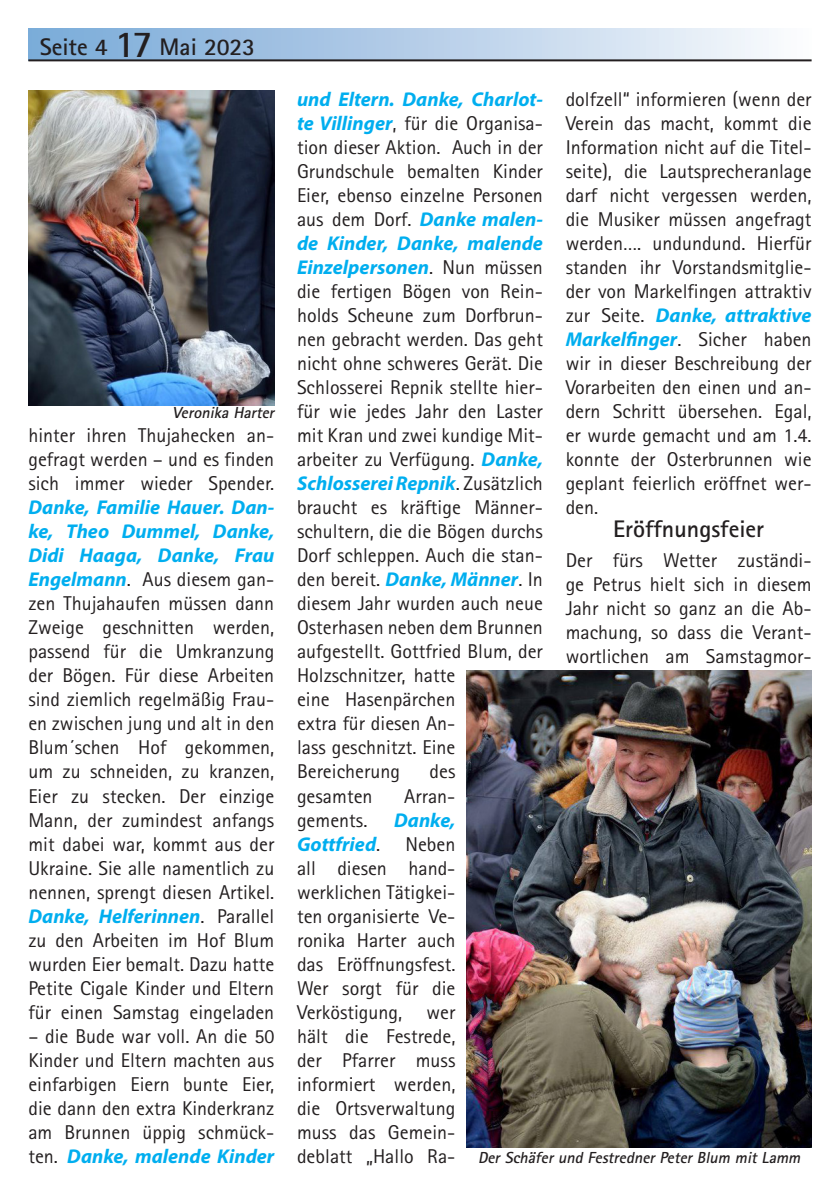
<style>
.page{position:relative;width:840px;height:1191px;background:#fff}
.page>*{position:absolute;margin:0;border:0;box-sizing:border-box;transform-origin:0 0}
.t1{font:700 24px "Rotis Sans Serif Std";color:#231f20}
.t2{font:20px/24px "Rotis Sans Serif";color:#231f20;text-align:justify}
.t3{font:italic 700 20px "Myriad Pro";color:#00aeef}
.t4{font:italic 700 16px "Rotis Sans Serif Std";color:#231f20}
.s1{font-size:38px}
.s2{font-family:"Myriad Pro";font-weight:700;font-style:italic;color:#00aeef}
.s3{font-family:"Rotis Sans Serif";font-weight:400;font-style:normal;color:#231f20}
</style>
<div class="page">
<div style="left:28px;top:28px;width:783px;height:32px;background:linear-gradient(to right,#77a7d7,#f9f9fc)"></div>
<hr style="left:28px;top:59px;width:783px;height:2px;background:#231f20">
<img style="left:28px;top:91px;width:246px;height:314px">
<img style="left:466px;top:670px;width:345px;height:477px">
<p class="t1" style="left:40px;top:31px;width:217px">Seite 4 <span class="s1">17</span> Mai 2023</p>
<p class="t4" style="left:172px;top:402px;width:107px">Veronika Harter</p>
<p class="t2" style="left:28px;top:423px;width:247px">hinter ihren Thujahecken an&shy;gefragt werden – und es finden sich immer wieder Spender.<br><span class="s2">Danke, Familie Hauer. Dan&shy;ke, Theo Dummel, Danke, Didi Haaga, Danke, Frau Engelmann</span>. Aus diesem gan&shy;zen Thujahaufen müssen dann Zweige geschnitten werden, passend für die Umkranzung der Bögen. Für diese Arbeiten sind ziemlich regelmäßig Frau&shy;en zwischen jung und alt in den Blum´schen Hof gekommen, um zu schneiden, zu kranzen, Eier zu stecken. Der einzige Mann, der zumindest anfangs mit dabei war, kommt aus der Ukraine. Sie alle namentlich zu nennen, sprengt diesen Artikel.<br><span class="s2">Danke, Helferinnen</span>. Parallel zu den Arbeiten im Hof Blum wurden Eier bemalt. Dazu hatte Petite Cigale Kinder und Eltern für einen Samstag eingeladen</p>
<p class="t2" style="left:28px;top:1023px;width:247px">– die Bude war voll. An die 50<br>Kinder und Eltern machten aus einfarbigen Eiern bunte Eier, die dann den extra Kinderkranz am Brunnen üppig schmück&shy;ten. <span class="s2">Danke, malende Kinder</span></p>
<p class="t2" style="left:297px;top:87px;width:247px;text-align:left"><span class="s2">und Eltern. Danke, Charlot&shy;te Villinger</span>, für die Organisa&shy;tion dieser Aktion. Auch in der<br>Grundschule bemalten Kinder<br>Eier, ebenso einzelne Personen aus dem Dorf. <span class="s2">Danke malen&shy;de Kinder, Danke, malende<br>Einzelpersonen</span>. Nun müssen die fertigen Bögen von Rein&shy;holds Scheune zum Dorfbrun&shy;nen gebracht werden. Das geht nicht ohne schweres Gerät. Die<br>Schlosserei Repnik stellte hier&shy;für wie jedes Jahr den Laster mit Kran und zwei kundige Mit&shy;arbeiter zu Verfügung. <span class="s2">Danke,<br>Schlosserei Repnik</span>. Zusätzlich braucht es kräftige Männer&shy;schultern, die die Bögen durchs<br>Dorf schleppen. Auch die stan&shy;den bereit. <span class="s2">Danke, Männer</span>. In diesem Jahr wurden auch neue<br>Osterhasen neben dem Brunnen aufgestellt. Gottfried Blum, der<br>Holzschnitzer, hatte<br>eine Hasenpärchen<br>extra für diesen An-<br>lass geschnitzt. Eine<br>Bereicherung</p>
<p class="t2" style="left:429px;top:759px;width:27px">des</p>
<p class="t2" style="left:565px;top:87px;width:247px">dolfzell“ informieren (wenn der Verein das macht, kommt die Information nicht auf die Titel&shy;seite), die Lautsprecheranlage darf nicht vergessen werden, die Musiker müssen angefragt werden…. undundund. Hierfür standen ihr Vorstandsmitglie&shy;der von Markelfingen attraktiv zur Seite. <span class="s2">Danke, attraktive Markelfinger</span>. Sicher haben wir in dieser Beschreibung der Vorarbeiten den einen und an&shy;dern Schritt übersehen. Egal, er wurde gemacht und am 1.4. konnte der Osterbrunnen wie geplant feierlich eröffnet wer&shy;den.</p>
<p class="t1" style="left:612px;top:514px;width:153px">Eröffnungsfeier</p>
<p class="t2" style="left:565px;top:548px;width:247px">Der fürs Wetter zuständi&shy;ge Petrus hielt sich in diesem Jahr nicht so ganz an die Ab&shy;machung, so dass die Verant&shy;wortlichen am Samstagmor-</p>
<p class="t2" style="left:297px;top:783px;width:77px">gesamten</p>
<p class="t2" style="left:404px;top:783px;width:53px">Arran-</p>
<p class="t2" style="left:297px;top:807px;width:72px">gements.</p>
<p class="t3" style="left:394px;top:806px;width:63px">Danke,</p>
<p class="t3" style="left:297px;top:830px;width:85px">Gottfried<span class="s3">.</span></p>
<p class="t2" style="left:297px;top:831px;width:160px;text-indent:108px">Neben all diesen hand&shy;werklichen Tätigkei&shy;ten organisierte Ve&shy;ronika Harter auch das Eröffnungsfest.<br>Wer sorgt für die Verköstigung, wer hält die Festrede, der Pfarrer muss informiert werden, die Ortsverwaltung muss das Gemein&shy;deblatt „Hallo Ra-</p>
<p class="t4" style="left:478px;top:1147px;width:327px">Der Schäfer und Festredner Peter Blum mit Lamm</p>
</div>
